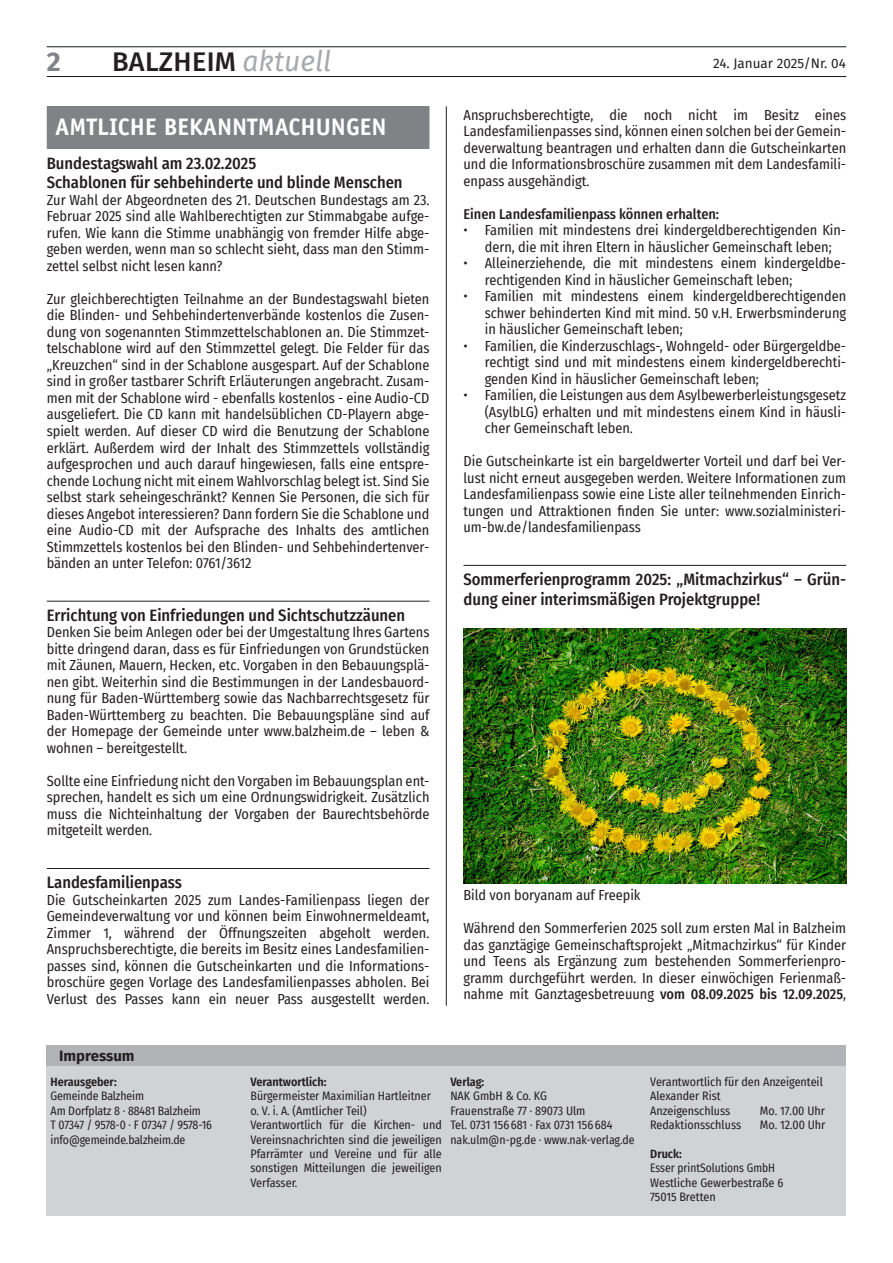
<style>
.page{position:relative;width:893px;height:1263px;background:#fff}
.page>*{position:absolute;margin:0;border:0;box-sizing:border-box;transform-origin:0 0}
.t1{font:500 27px "Fira Sans";letter-spacing:.01em;color:#231f20}
.t2{font:700 27px "Fira Sans";color:#808285}
.t3{font:700 24px "Officina Sans";color:#fff}
.t4{font:500 16.5px/19.8px "Fira Sans Condensed";color:#231f20}
.t5{font:700 15px "Fira Sans";color:#231f20}
.t6{font:14.25px/16.5px "Fira Sans Condensed";color:#231f20;text-align:justify}
.t7{font:500 14.25px "Fira Sans Condensed";color:#231f20}
.t8{font:13.5px "Fira Sans";color:#231f20}
.t9{font:12px/14.4px "Fira Sans Condensed";color:#231f20}
.t10{font:12px/14.4px "Fira Sans Condensed";color:#231f20;scale:.95 1}
.t11{font:600 12px "Fira Sans Condensed";color:#231f20}
.s1{font-weight:400;font-style:italic;font-size:28.35px;color:#a8a9ad}
.s2{font-weight:500}
</style>
<div class="page">
<hr style="left:47px;top:76px;width:799px;height:1px;background:#101a21">
<hr style="left:47px;top:47px;width:799px;height:1px;background:#101a21">
<hr style="left:446px;top:106px;width:1px;height:900px;background:#231f20">
<hr style="left:463px;top:565px;width:383px;height:1px;background:#231f20">
<img style="left:463px;top:628px;width:383px;height:255px">
<hr style="left:47px;top:601px;width:382px;height:1px;background:#231f20">
<hr style="left:47px;top:868px;width:382px;height:1px;background:#231f20">
<div style="left:47px;top:106px;width:382px;height:43px;background:#808285"></div>
<div style="left:46px;top:1066px;width:800px;height:150px;background:#d1d2d4"></div>
<div style="left:46px;top:1046px;width:800px;height:20px;background:#b2b3b7"></div>
<h1 class="t2" style="left:47px;top:39px;width:15px">2</h1>
<h1 class="t1" style="left:112px;top:40px;width:221px">BALZHEIM <span class="s1">aktuell</span></h1>
<p class="t8" style="left:713px;top:53px;width:134px">24. Januar 2025/Nr. 04</p>
<p class="t6" style="left:463px;top:106px;width:384px">Anspruchsberechtigte, die noch nicht im Besitz eines Landesfamilienpasses sind, können einen solchen bei der Gemein&shy;deverwaltung beantragen und erhalten dann die Gutscheinkarten und die I nformationsbroschüre zusammen mit dem Landesfamili&shy;enpass ausgehändigt.</p>
<p class="t7" style="left:463px;top:202px;width:257px">Einen Landesfamilienpass können erhalten:</p>
<p class="t6" style="left:463px;top:222px;width:384px;text-align:center">• Familien mit mindestens drei kindergeldberechtigenden Kin&shy;dern, die mit ihren Eltern in häuslicher Gemeinschaft leben;</p>
<p class="t6" style="left:485px;top:255px;width:363px;text-indent:-21px">• Alleinerziehende, die mit mindestens einem kindergeldbe&shy;rechtigenden Kind in häuslicher Gemeinschaft leben;</p>
<p class="t6" style="left:485px;top:288px;width:363px;text-indent:-21px">• Familien mit mindestens einem kindergeldberechtigenden schwer behinderten Kind mit mind. 50 v.H. Erwerbsminderung in häuslicher Gemeinschaft leben;</p>
<p class="t6" style="left:485px;top:337px;width:363px;text-indent:-21px">• Familien, die Kinderzuschlags-, Wohngeld- oder Bürgergeldbe&shy;rechtigt sind und mit mindestens einem kindergeldberechti&shy;genden Kind in häuslicher Gemeinschaft leben;</p>
<p class="t6" style="left:485px;top:387px;width:363px;text-indent:-21px">• Familien, die Leistungen aus dem Asylbewerberleistungsgesetz (AsylbLG) erhalten und mit mindestens einem Kind in häusli&shy;cher Gemeinschaft leben.</p>
<p class="t6" style="left:463px;top:453px;width:384px">Die Gutscheinkarte ist ein bargeldwerter Vorteil und darf bei Ver&shy;lust nicht erneut ausgegeben werden. Weitere Informationen zum Landesfamilienpass sowie eine Liste aller teilnehmenden Einrich&shy;tungen und Attraktionen finden Sie unter: www.sozialministeri&shy;um-bw.de/landesfamilienpass</p>
<p class="t4" style="left:463px;top:568px;width:384px">Sommerferienprogramm 2025: „Mitmachzirkus“ – Grün&shy;dung einer interimsmäßigen Projektgruppe!</p>
<h2 class="t3" style="left:55px;top:112px;width:333px">AMTLICHE BEKANNTMACHUNGEN</h2>
<p class="t4" style="left:47px;top:152px;width:357px">Bundestagswahl am 23.02.2025<br>Schablonen für sehbehinderte und blinde Menschen</p>
<p class="t6" style="left:47px;top:191px;width:384px">Zur Wahl der Abgeordneten des 21. Deutschen Bundestags am 23.<br>Februar 2025 sind alle Wahlberechtigten zur Stimmabgabe aufge&shy;rufen. Wie kann die Stimme unabhängig von fremder H ilfe abge&shy;geben werden, wenn man so schlecht sieht, dass man den Stimm&shy;zettel selbst nicht lesen kann?</p>
<p class="t6" style="left:47px;top:290px;width:384px;text-align:left">Zur gleichberechtigten Teilnahme an der Bundestagswahl bieten die Blinden- und Sehbehindertenverbände kostenlos die Zusen&shy;dung von sogenannten Stimmzettelschablonen an. Die Stimmzet&shy;telschablone wird auf den Stimmzettel gelegt. Die Felder für das „Kreuzchen“ sind in der Schablone ausgespart. Auf der Schablone sind in großer tastbarer Schrift Erläuterungen angebracht. Zusam&shy;men mit der Schablone wird - ebenfalls kostenlos - eine Audio-CD ausgeliefert. Die CD kann mit handelsüblichen CD-Playern abge&shy;spielt werden. Auf dieser CD wird die Benutzung der Schablone erklärt. Außerdem wird der I nhalt des Stimmzettels vollständig aufgesprochen und auch darauf hingewiesen, falls eine entspre&shy;chende Lochung nicht mit einem Wahlvorschlag belegt ist. Sind Sie selbst stark seheingeschränkt? Kennen Sie Personen, die sich für dieses Angebot interessieren? Dann fordern Sie die Schablone und eine Audio-CD mit der Aufsprache des I nhalts des amtlichen Stimmzettels kostenlos bei den Blinden- und Sehbehindertenver&shy;bänden an unter Telefon: 0761/3612</p>
<p class="t4" style="left:47px;top:604px;width:360px">Errichtung von Einfriedungen und Sichtschutzzäunen</p>
<p class="t6" style="left:47px;top:624px;width:384px">Denken Sie beim Anlegen oder bei der Umgestaltung I hres Gartens bitte dringend daran, dass es für Einfriedungen von Grundstücken mit Zäunen, Mauern, Hecken, etc. Vorgaben in den Bebauungsplä&shy;nen gibt. Weiterhin sind die Bestimmungen in der Landesbauord&shy;nung für Baden-Württemberg sowie das Nachbarrechtsgesetz für Baden-Württemberg zu beachten. Die Bebauungspläne sind auf der Homepage der Gemeinde unter www.balzheim.de – leben &amp; wohnen – bereitgestellt.</p>
<p class="t6" style="left:47px;top:772px;width:384px">Sollte eine Einfriedung nicht den Vorgaben im Bebauungsplan ent&shy;sprechen, handelt es sich um eine Ordnungswidrigkeit. Zusätzlich muss die Nichteinhaltung der Vorgaben der Baurechtsbehörde mitgeteilt werden.</p>
<p class="t4" style="left:47px;top:872px;width:137px">Landesfamilienpass</p>
<p class="t6" style="left:47px;top:891px;width:384px">Die Gutscheinkarten 2025 zum Landes-Familienpass liegen der Gemeindeverwaltung vor und können beim Einwohnermeldeamt, Zimmer 1, während der Öffnungszeiten abgeholt werden.<br>Anspruchsberechtigte, die bereits im Besitz eines Landesfamilien&shy;passes sind, können die Gutscheinkarten und die Informations&shy;broschüre gegen Vorlage des Landesfamilienpasses abholen. Bei Verlust des Passes kann ein neuer Pass ausgestellt werden.</p>
<p class="t6" style="left:463px;top:886px;width:179px">Bild von boryanam auf Freepik</p>
<p class="t6" style="left:463px;top:919px;width:384px">Während den Sommerferien 2025 soll zum ersten Mal in Balzheim das ganztägige Gemeinschaftsprojekt „Mitmachzirkus“ für Kinder und Teens als Ergänzung zum bestehenden Sommerferienpro&shy;gramm durchgeführt werden. I n dieser einwöchigen Ferienmaß&shy;nahme mit Ganztagesbetreuung <span class="s2">vom 08.09.2025 bis 12.09.2025</span>,</p>
<p class="t5" style="left:59px;top:1043px;width:77px">Impressum</p>
<p class="t11" style="left:51px;top:1072px;width:68px">Herausgeber:</p>
<p class="t9" style="left:51px;top:1089px;width:163px">Gemeinde Balzheim<br>Am Dorfplatz 8 · 88481 Balzheim<br>T 07347 / 9578-0 · F 07347 / 9578-16 info@gemeinde.balzheim.de</p>
<p class="t11" style="left:250px;top:1072px;width:77px">Verantwortlich:</p>
<p class="t9" style="left:250px;top:1089px;width:193px">Bürgermeister Maximilian Hartleitner o. V. i. A. (Amtlicher Teil)<br>Verantwortlich für die Kirchen- und Vereinsnachrichten sind die jeweiligen Pfarrämter und Vereine und für alle sonstigen Mitteilungen die jeweiligen Verfasser.</p>
<p class="t11" style="left:450px;top:1072px;width:35px">Verlag:</p>
<p class="t9" style="left:450px;top:1089px;width:186px">NAK GmbH &amp; Co. KG<br>Frauenstraße 77 · 89073 Ulm<br>Tel. 0731 156 681 · Fax 0731 156 684 nak.ulm@n-pg.de · www.nak-verlag.de</p>
<p class="t9" style="left:650px;top:1074px;width:174px">Verantwortlich für den Anzeigenteil<br>Alexander Rist<br>Anzeigenschluss M</p>
<p class="t9" style="left:650px;top:1103px;width:177px;text-align:right">o. 17.00 Uhr<br>Redaktionsschluss Mo. 12.00 Uhr</p>
<p class="t11" style="left:650px;top:1144px;width:33px">Druck:</p>
<p class="t10" style="left:650px;top:1161px;width:142px">Esser printSolutions GmbH<br>Westliche Gewerbestraße 6<br>75015 Bretten</p>
</div>
